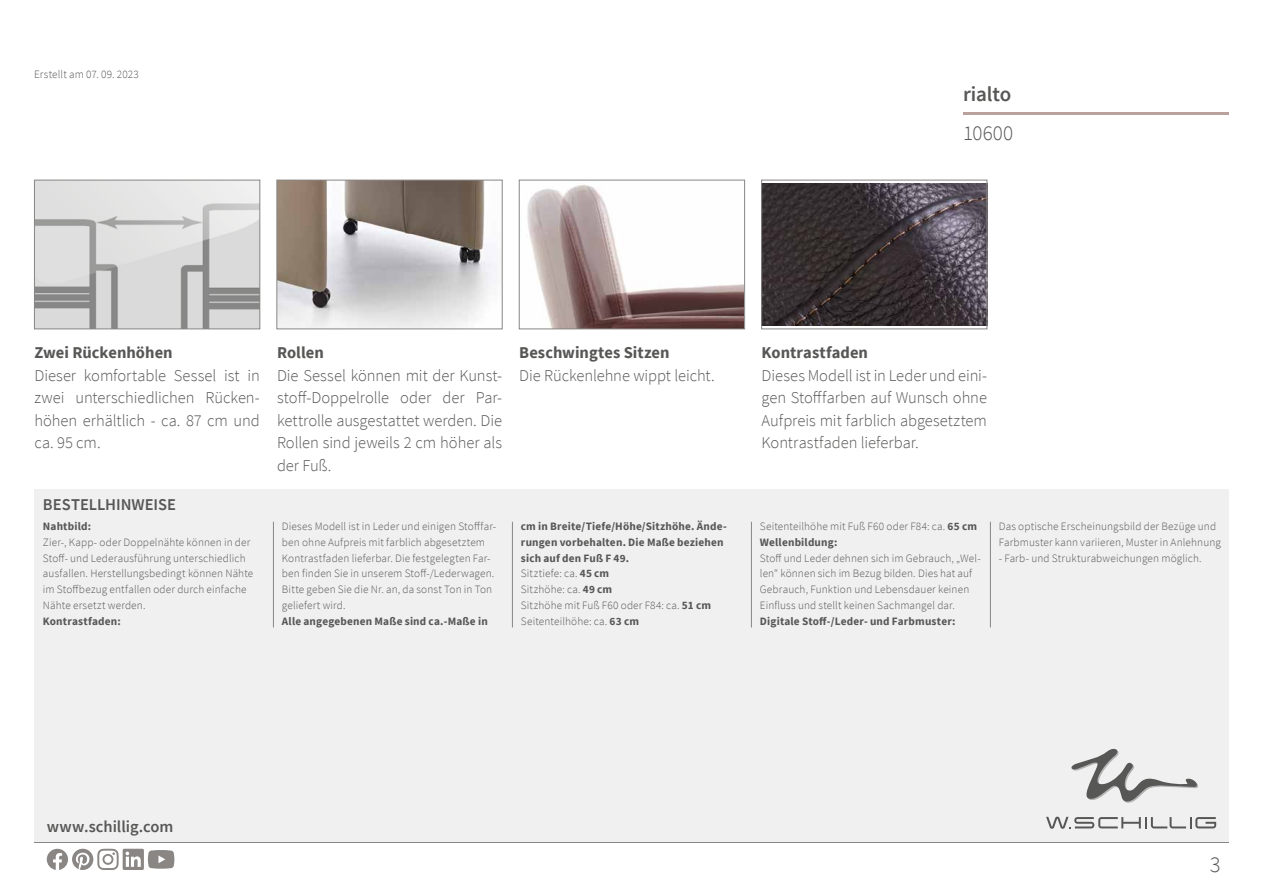
<style>
.page{position:relative;width:1263px;height:893px;background:#fff}
.page>*{position:absolute;margin:0;border:0;box-sizing:border-box;transform-origin:0 0}
.t1{font:300 22.5px "Source Sans Pro";color:#575756}
.t2{font:600 21px "Source Sans Pro";letter-spacing:-.01em;color:#575756}
.t3{font:300 21px "Source Sans Pro";letter-spacing:.01em;color:#575756}
.t4{font:300 16.5px/22.5px "Source Sans Pro";letter-spacing:-.005em;color:#575756;text-align:justify}
.t5{font:700 16.5px "Source Sans Pro";letter-spacing:.005em;color:#575756}
.t6{font:600 16.5px "Source Sans Pro";color:#575756}
.t7{font:300 11.25px/15.8px "Source Sans Pro";letter-spacing:.01em;color:#575756}
.t8{font:700 11.25px/15.8px "Source Sans Pro";letter-spacing:.015em;color:#575756}
.s1{font-weight:300}
.s2{font-weight:700}
</style>
<div class="page">
<hr style="left:34px;top:842px;width:1195px;height:1px;background:#898684">
<hr style="left:963px;top:113px;width:266px;height:2px;background:#b8a29b">
<div style="left:34px;top:489px;width:1195px;height:353px;background:#f0f0f1"></div>
<hr style="left:273px;top:522px;width:1px;height:105px;background:#898684">
<hr style="left:512px;top:522px;width:1px;height:105px;background:#898684">
<hr style="left:751px;top:522px;width:1px;height:105px;background:#898684">
<hr style="left:990px;top:522px;width:1px;height:105px;background:#898684">
<img style="left:36px;top:182px;width:222px;height:145px">
<div style="left:34px;top:180px;width:226px;height:149px;border:1px solid #898684"></div>
<img style="left:278px;top:182px;width:219px;height:145px">
<div style="left:276px;top:180px;width:227px;height:149px;border:1px solid #898684"></div>
<img style="left:527px;top:184px;width:216px;height:143px">
<div style="left:519px;top:180px;width:226px;height:149px;border:1px solid #898684"></div>
<img style="left:763px;top:183px;width:222px;height:143px">
<div style="left:761px;top:180px;width:226px;height:149px;border:1px solid #898684"></div>
<svg style="left:47px;top:849px;width:127px;height:21px"></svg>
<svg style="left:1071px;top:749px;width:127px;height:54px"></svg>
<svg style="left:1046px;top:817px;width:170px;height:12px"></svg>
<p class="t7" style="left:34px;top:66px;width:107px">Erstellt am 07. 09. 2023</p>
<h2 class="t2" style="left:963px;top:80px;width:50px">rialto</h2>
<h2 class="t3" style="left:963px;top:120px;width:52px">10600</h2>
<h3 class="t5" style="left:34px;top:342px;width:140px">Zwei Rückenhöhen</h3>
<h3 class="t4" style="left:34px;top:364px;width:227px">Dieser komfortable Sessel ist in zwei unterschiedlichen Rücken&shy;höhen erhältlich - ca. 87 cm und ca. 95 cm.</h3>
<h3 class="t6" style="left:43px;top:494px;width:135px">BESTELLHINWEISE</h3>
<p class="t8" style="left:43px;top:518px;width:50px">Nahtbild:</p>
<p class="t7" style="left:43px;top:534px;width:212px">Zier-, Kapp- oder Doppelnähte können in der Stoff- und Lederausführung unterschiedlich ausfallen. Herstellungsbedingt können Nähte im Stoffbezug entfallen oder durch einfache Nähte ersetzt werden.</p>
<p class="t8" style="left:43px;top:613px;width:79px">Kontrastfaden:</p>
<h3 class="t5" style="left:277px;top:342px;width:48px">Rollen</h3>
<h3 class="t4" style="left:277px;top:364px;width:227px">Die Sessel können mit der Kunst&shy;stoff-Doppelrolle oder der Par&shy;kettrolle ausgestattet werden. Die Rollen sind jeweils 2 cm höher als der Fuß.</h3>
<p class="t7" style="left:282px;top:519px;width:216px">Dieses Modell ist in Leder und einigen Stofffar&shy;ben ohne Aufpreis mit farblich abgesetztem Kontrastfaden lieferbar. Die festgelegten Far&shy;ben finden Sie in unserem Stoff-/Lederwagen.<br>Bitte geben Sie die Nr. an, da sonst Ton in Ton geliefert wird.</p>
<p class="t8" style="left:282px;top:613px;width:207px">Alle angegebenen Maße sind ca.-Maße in</p>
<h3 class="t5" style="left:519px;top:342px;width:152px">Beschwingtes Sitzen</h3>
<h3 class="t4" style="left:519px;top:364px;width:197px">Die Rückenlehne wippt leicht.</h3>
<h3 class="t5" style="left:762px;top:342px;width:108px">Kontrastfaden</h3>
<h3 class="t4" style="left:762px;top:364px;width:227px">Dieses Modell ist in Leder und eini&shy;gen Stofffarben auf Wunsch ohne Aufpreis mit farblich abgesetztem Kontrastfaden lieferbar.</h3>
<p class="t8" style="left:521px;top:518px;width:207px">cm in Breite/Tiefe/Höhe/Sitzhöhe. Ände&shy;rungen vorbehalten. Die Maße beziehen sich auf den Fuß F 49.<br><span class="s1">Sitztiefe: ca.</span> 45 cm<br><span class="s1">Sitzhöhe: ca.</span> 49 cm<br><span class="s1">Sitzhöhe mit Fuß F60 oder F84: ca.</span> 51 cm<br><span class="s1">Seitenteilhöhe: ca.</span> 63 cm</p>
<p class="t7" style="left:760px;top:519px;width:219px">Seitenteilhöhe mit Fuß F60 oder F84: ca. <span class="s2">65 cm<br>Wellenbildung:</span></p>
<p class="t7" style="left:760px;top:550px;width:222px">Stoff und Leder dehnen sich im Gebrauch, „Wel&shy;len“ können sich im Bezug bilden. Dies hat auf Gebrauch, Funktion und Lebensdauer keinen Einfluss und stellt keinen Sachmangel dar.</p>
<p class="t8" style="left:760px;top:613px;width:197px">Digitale Stoff-/Leder- und Farbmuster:</p>
<p class="t7" style="left:999px;top:519px;width:223px">Das optische Erscheinungsbild der Bezüge und<br>Farbmuster kann variieren, Muster in Anlehnung</p>
<p class="t7" style="left:999px;top:550px;width:204px">- Farb- und Strukturabweichungen möglich.</p>
<h3 class="t6" style="left:47px;top:816px;width:128px">www.schillig.com</h3>
<h1 class="t1" style="left:1210px;top:850px;width:12px">3</h1>
</div>
